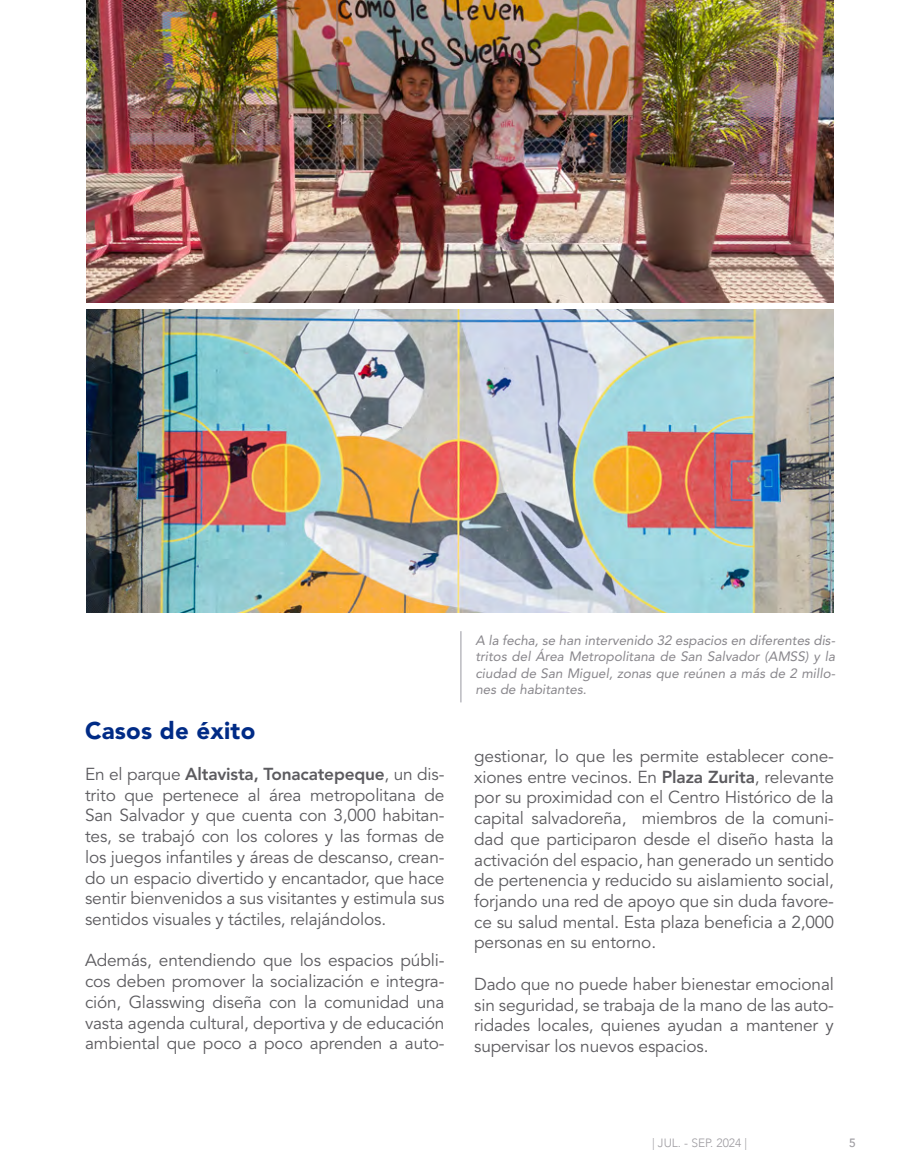
<style>
.page{position:relative;width:906px;height:1170px;background:#fff}
.page>*{position:absolute;margin:0;border:0;box-sizing:border-box;transform-origin:0 0}
.t1{font:900 24px "Avenir LT Std";letter-spacing:.01em;color:#002b86}
.t2{font:17.25px/20.7px "Avenir LT Std";letter-spacing:-.01em;color:#5c5b5f;text-align:justify}
.t3{font:italic 13.5px/16.2px "Avenir LT Std";color:#89878c;text-align:justify}
.t4{font:300 12px "Avenir";color:#9d9ba0}
.t5{font:500 12px "Avenir";color:#9d9ba0}
.s1{font-weight:800}
</style>
<div class="page">
<img style="left:86px;top:0;width:748px;height:303px">
<img style="left:86px;top:309px;width:748px;height:303px">
<hr style="left:460px;top:631px;width:1px;height:71px;background:#babac0">
<h1 class="t1" style="left:85px;top:715px;width:172px">Casos de éxito</h1>
<p class="t2" style="left:85px;top:764px;width:361px">En el parque <span class="s1">Altavista, Tonacatepeque</span>, un dis&shy;trito que pertenece al área metropolitana de San Salvador y que cuenta con 3,000 habitan&shy;tes, se trabajó con los colores y las formas de los juegos infantiles y áreas de descanso, crean&shy;do un espacio divertido y encantador, que hace sentir bienvenidos a sus visitantes y estimula sus sentidos visuales y táctiles, relajándolos.</p>
<p class="t2" style="left:85px;top:950px;width:361px">Además, entendiendo que los espacios públi&shy;cos deben promover la socialización e integra&shy;ción, Glasswing diseña con la comunidad una vasta agenda cultural, deportiva y de educación ambiental que poco a poco aprenden a auto-</p>
<p class="t3" style="left:475px;top:632px;width:361px">A la fecha, se han intervenido 32 espacios en diferentes dis&shy;tritos del Área Metropolitana de San Salvador (AMSS) y la ciudad de San Miguel, zonas que reúnen a más de 2 millo&shy;nes de habitantes.</p>
<p class="t2" style="left:474px;top:746px;width:361px">gestionar, lo que les permite establecer cone&shy;xiones entre vecinos. En <span class="s1">Plaza Zurita</span>, relevante por su proximidad con el Centro Histórico de la capital salvadoreña, miembros de la comuni&shy;dad que participaron desde el diseño hasta la activación del espacio, han generado un sentido de pertenencia y reducido su aislamiento social, forjando una red de apoyo que sin duda favore&shy;ce su salud mental. Esta plaza beneficia a 2,000 personas en su entorno.</p>
<p class="t2" style="left:474px;top:973px;width:361px">Dado que no puede haber bienestar emocional sin seguridad, se trabaja de la mano de las auto&shy;ridades locales, quienes ayudan a mantener y supervisar los nuevos espacios.</p>
<p class="t4" style="left:652px;top:1135px;width:96px">| JUL. - SEP. 2024 |</p>
<p class="t5" style="left:849px;top:1132px;width:8px">5</p>
</div>
